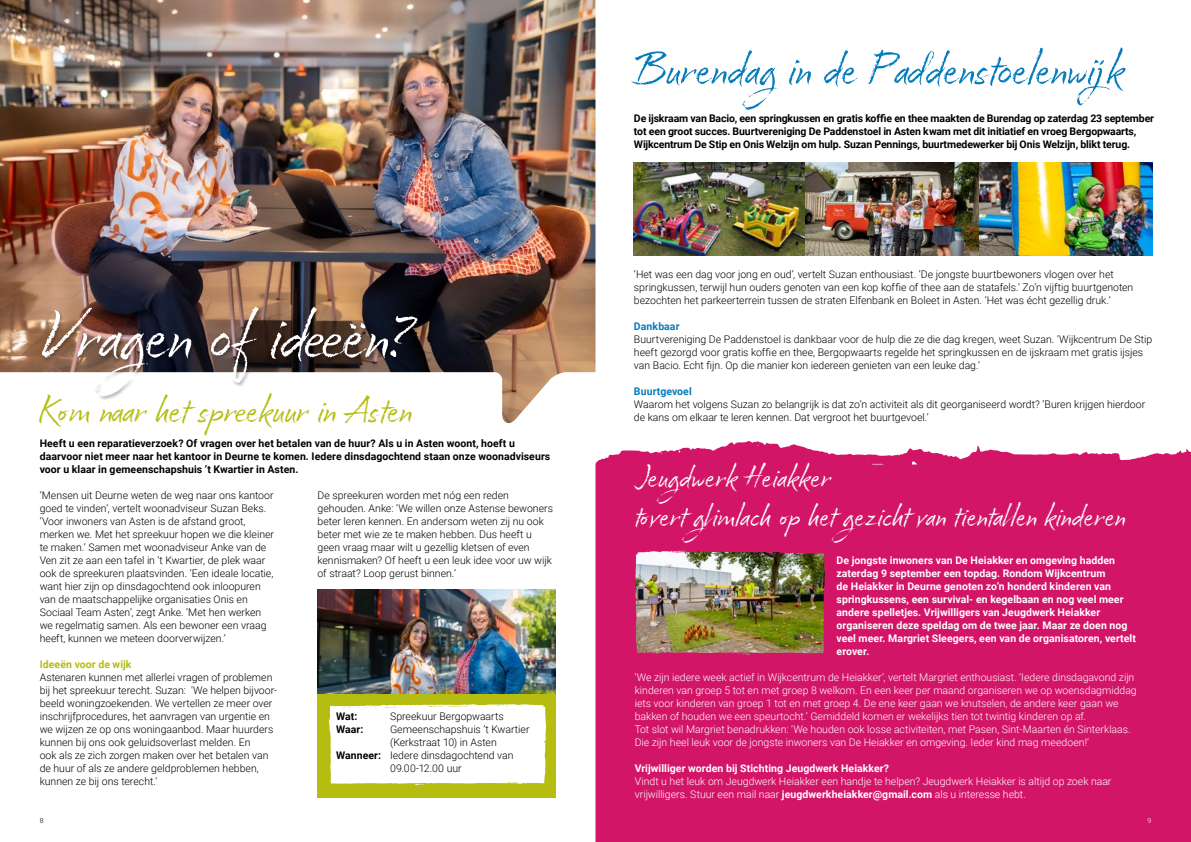
<style>
.page{position:relative;width:1191px;height:842px;background:#fff}
.page>*{position:absolute;margin:0;border:0;box-sizing:border-box;transform-origin:0 0}
.t1{font:75px "Cherry Blossoms";letter-spacing:-.015em;color:#fff}
.t2{font:50px "Cherry Blossoms";letter-spacing:-.005em;color:#077cbc}
.t3{font:40px "Cherry Blossoms";letter-spacing:-.01em;color:#b4bd10}
.t4{font:33px/39px "Cherry Blossoms";letter-spacing:-.005em;color:#fff}
.t5{font:300 10.5px/13px "Roboto";color:#000}
.t6{font:300 10.5px/13px "Roboto";color:#fff}
.t7{font:700 10.5px/13px "Roboto";letter-spacing:-.01em;color:#000}
.t8{font:700 10.5px/13px "Roboto";letter-spacing:.005em;color:#fff}
.t9{font:700 10.5px "Roboto";letter-spacing:.005em;color:#077cbc}
.t10{font:700 10.5px "Roboto";letter-spacing:.005em;color:#b4bd10}
.t11{font:300 7px "Roboto";color:#fff}
.t12{font:300 7px "Roboto";color:#000}
.s1{font-weight:700}
</style>
<div class="page">
<img style="left:809px;top:162px;width:343px;height:94px">
<img style="left:633px;top:162px;width:176px;height:94px">
<svg style="left:595px;top:441px;width:596px;height:401px;background:#cf226a"></svg>
<img style="left:635px;top:551px;width:51px;height:81px">
<div style="left:317px;top:671px;width:239px;height:127px;background:#b4bd10"></div>
<div style="left:329px;top:704px;width:217px;height:81px;background:#fff"></div>
<img style="left:0;top:0;width:595px;height:423px">
<div style="left:41px;top:306px;width:381px;height:95px;background:#000;opacity:.3"></div>
<img style="left:317px;top:590px;width:239px;height:103px">
<h1 class="t1" style="left:40px;top:286px;width:373px">Vragen of ideeën?</h1>
<h3 class="t3" style="left:39px;top:383px;width:375px">Kom naar het spreekuur in Asten</h3>
<p class="t7" style="left:40px;top:436px;width:512px">Heeft u een reparatieverzoek? Of vragen over het betalen van de huur? Als u in Asten woont, hoeft u daarvoor niet meer naar het kantoor in Deurne te komen. Iedere dinsdagochtend staan onze woonadviseurs voor u klaar in gemeenschapshuis ’t Kwartier in Asten.</p>
<p class="t5" style="left:40px;top:488px;width:236px">‘Mensen uit Deurne weten de weg naar ons kantoor goed te vinden’, vertelt woonadviseur Suzan Beks. ‘Voor inwoners van Asten is de afstand groot, merken we. Met het spreekuur hopen we die kleiner te maken.’ Samen met woonadviseur Anke van de Ven zit ze aan een tafel in ’t Kwartier, de plek waar ook de spreekuren plaatsvinden. ‘Een ideale locatie, want hier zijn op dinsdagochtend ook inloopuren van de maatschappelijke organisaties Onis en Sociaal Team Asten’, zegt Anke. ‘Met hen werken we regelmatig samen. Als een bewoner een vraag heeft, kunnen we meteen doorverwijzen.’</p>
<p class="t10" style="left:40px;top:657px;width:93px">Ideeën voor de wijk</p>
<p class="t5" style="left:40px;top:670px;width:239px">Astenaren kunnen met allerlei vragen of problemen bij het spreekuur terecht. Suzan: 'We helpen bijvoor&shy;beeld woningzoekenden. We vertellen ze meer over inschrijfprocedures, het aanvragen van urgentie en we wijzen ze op ons woningaanbod. Maar huurders kunnen bij ons ook geluidsoverlast melden. En<br>ook als ze zich zorgen maken over het betalen van de huur of als ze andere geldproblemen hebben, kunnen ze bij ons terecht.'</p>
<p class="t5" style="left:317px;top:488px;width:237px">De spreekuren worden met nóg een reden gehouden. Anke: ‘We willen onze Astense bewoners beter leren kennen. En andersom weten zij nu ook beter met wie ze te maken hebben. Dus heeft u geen vraag maar wilt u gezellig kletsen of even kennismaken? Of heeft u een leuk idee voor uw wijk of straat? Loop gerust binnen.’</p>
<p class="t7" style="left:336px;top:709px;width:23px">Wat:</p>
<p class="t5" style="left:390px;top:709px;width:115px">Spreekuur Bergopwaarts</p>
<p class="t7" style="left:336px;top:722px;width:29px">Waar:</p>
<p class="t5" style="left:390px;top:722px;width:141px">Gemeenschapshuis ’t Kwartier</p>
<p class="t5" style="left:390px;top:735px;width:108px">(Kerkstraat 10) in Asten</p>
<p class="t5" style="left:336px;top:748px;width:179px"><span class="s1">Wanneer:</span> Iedere dinsdagochtend van</p>
<p class="t5" style="left:390px;top:761px;width:73px">09.00-12.00 uur</p>
<p class="t12" style="left:40px;top:816px;width:5px">8</p>
<h2 class="t2" style="left:633px;top:36px;width:492px">Burendag in de Paddenstoelenwijk</h2>
<p class="t7" style="left:634px;top:111px;width:521px">De ijskraam van Bacio, een springkussen en gratis koffie en thee maakten de Burendag op zaterdag 23 september tot een groot succes. Buurtvereniging De Paddenstoel in Asten kwam met dit initiatief en vroeg Bergopwaarts,<br>Wijkcentrum De Stip en Onis Welzijn om hulp. Suzan Pennings, buurtmedewerker bij Onis Welzijn, blikt terug.</p>
<p class="t5" style="left:634px;top:267px;width:501px">‘Het was een dag voor jong en oud’, vertelt Suzan enthousiast. ‘De jongste buurtbewoners vlogen over het springkussen, terwijl hun ouders genoten van een kop koffie of thee aan de statafels.’ Zo’n vijftig buurtgenoten bezochten het parkeerterrein tussen de straten Elfenbank en Boleet in Asten. ‘Het was écht gezellig druk.’</p>
<p class="t9" style="left:634px;top:319px;width:47px">Dankbaar</p>
<p class="t5" style="left:634px;top:332px;width:520px">Buurtvereniging De Paddenstoel is dankbaar voor de hulp die ze die dag kregen, weet Suzan. ‘Wijkcentrum De Stip heeft gezorgd voor gratis koffie en thee, Bergopwaarts regelde het springkussen en de ijskraam met gratis ijsjes van Bacio. Echt fijn. Op die manier kon iedereen genieten van een leuke dag.’</p>
<p class="t9" style="left:634px;top:384px;width:59px">Buurtgevoel</p>
<p class="t5" style="left:634px;top:397px;width:513px">Waarom het volgens Suzan zo belangrijk is dat zo’n activiteit als dit georganiseerd wordt? ‘Buren krijgen hierdoor de kans om elkaar te leren kennen. Dat vergroot het buurtgevoel.’</p>
<h3 class="t4" style="left:634px;top:455px;width:492px">Jeugdwerk Heiakker<br>tovert glimlach op het gezicht van tientallen kinderen</h3>
<p class="t8" style="left:836px;top:553px;width:301px">De jongste inwoners van De Heiakker en omgeving hadden zaterdag 9 september een topdag. Rondom Wijkcentrum<br>de Heiakker in Deurne genoten zo’n honderd kinderen van springkussens, een survival- en kegelbaan en nog veel meer andere spelletjes. Vrijwilligers van Jeugdwerk Heiakker organiseren deze speldag om de twee jaar. Maar ze doen nog veel meer. Margriet Sleegers, een van de organisatoren, vertelt erover.</p>
<p class="t6" style="left:635px;top:670px;width:503px">‘We zijn iedere week actief in Wijkcentrum de Heiakker’, vertelt Margriet enthousiast. ‘Iedere dinsdagavond zijn kinderen van groep 5 tot en met groep 8 welkom. En een keer per maand organiseren we op woensdagmiddag iets voor kinderen van groep 1 tot en met groep 4. De ene keer gaan we knutselen, de andere keer gaan we bakken of houden we een speurtocht.’ Gemiddeld komen er wekelijks tien tot twintig kinderen op af.<br>Tot slot wil Margriet benadrukken: ‘We houden ook losse activiteiten, met Pasen, Sint-Maarten én Sinterklaas.<br>Die zijn heel leuk voor de jongste inwoners van De Heiakker en omgeving. Ieder kind mag meedoen!’</p>
<p class="t8" style="left:635px;top:761px;width:256px">Vrijwilliger worden bij Stichting Jeugdwerk Heiakker?</p>
<p class="t6" style="left:635px;top:774px;width:478px">Vindt u het leuk om Jeugdwerk Heiakker een handje te helpen? Jeugdwerk Heiakker is altijd op zoek naar vrijwilligers. Stuur een mail naar <span class="s1">jeugdwerkheiakker@gmail.com</span> als u interesse hebt.</p>
<p class="t11" style="left:1147px;top:816px;width:5px">9</p>
</div>
